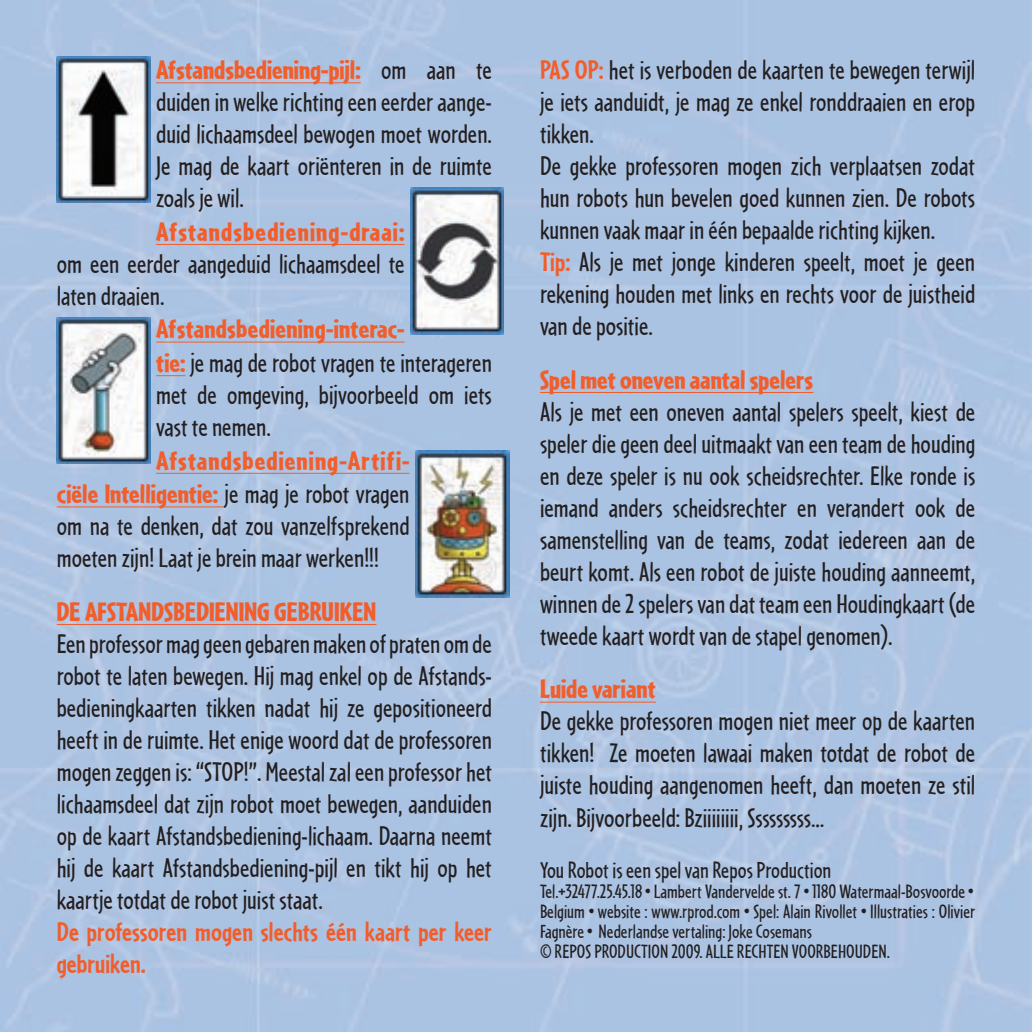
<style>
.page{position:relative;width:1032px;height:1032px;background:#fff}
.page>*{position:absolute;margin:0;border:0;box-sizing:border-box;transform-origin:0 0}
.t1{font:28px/32px "Cafeteria";color:#231f20;text-align:justify}
.t2{font:900 28px "Cafeteria";color:#f15e2c}
.t3{font:700 28px/32px "Cafeteria";color:#f15e2c}
.t4{font:900 28px "Cafeteria";letter-spacing:.04em;color:#f15e2c}
.t5{font:24px "Cafeteria";color:#231f20}
.t6{font:20px/20px "Cafeteria";color:#231f20}
.s1{font-weight:900;color:#f15e2c}
.s2{font-weight:700;color:#f15e2c}
</style>
<div class="page">
<img style="left:0;top:0;width:1032px;height:1032px">
<hr style="left:156px;top:82px;width:205px;height:1px;background:#f15e2c">
<hr style="left:156px;top:244px;width:248px;height:1px;background:#f15e2c">
<hr style="left:156px;top:341px;width:248px;height:2px;background:#f15e2c">
<hr style="left:156px;top:375px;width:30px;height:1px;background:#f15e2c">
<hr style="left:156px;top:473px;width:254px;height:1px;background:#f15e2c">
<hr style="left:57px;top:506px;width:168px;height:1px;background:#f15e2c">
<hr style="left:57px;top:624px;width:319px;height:1px;background:#f15e2c">
<img style="left:57px;top:317px;width:93px;height:147px">
<img style="left:415px;top:451px;width:94px;height:146px">
<img style="left:410px;top:188px;width:94px;height:146px">
<hr style="left:540px;top:392px;width:273px;height:1px;background:#f15e2c">
<hr style="left:540px;top:701px;width:116px;height:2px;background:#f15e2c">
<img style="left:57px;top:57px;width:93px;height:146px">
<p class="t1" style="left:156px;top:54px;width:337px"><span class="s1">Afstandsbediening-pijl:</span> om aan te duiden in welke richting een eerder aange&shy;duid lichaamsdeel bewogen moet worden.<br>Je mag de kaart oriënteren in de ruimte zoals je wil.</p>
<p class="t4" style="left:156px;top:215px;width:250px">Afstandsbediening-draai:</p>
<p class="t1" style="left:57px;top:247px;width:349px">om een eerder aangeduid lichaamsdeel te laten draaien.</p>
<p class="t1" style="left:156px;top:313px;width:337px;text-align:left"><span class="s1">Afstandsbediening-interac-<br>tie:</span> je mag de robot vragen te interageren met de omgeving, bijvoorbeeld om iets vast te nemen.</p>
<p class="t1" style="left:57px;top:444px;width:354px;text-indent:99px"><span class="s1">Afstandsbediening-Artifi&shy;ciële Intelligentie:</span> je mag je robot vragen om na te denken, dat zou vanzelfsprekend moeten zijn! Laat je brein maar werken!!!</p>
<p class="t2" style="left:57px;top:595px;width:321px">DE AFSTANDSBEDIENING GEBRUIKEN</p>
<p class="t1" style="left:57px;top:627px;width:437px">Een professor mag geen gebaren maken of praten om de robot te laten bewegen. Hij mag enkel op de Afstands&shy;bedieningkaarten tikken nadat hij ze gepositioneerd heeft in de ruimte. Het enige woord dat de professoren mogen zeggen is: “STOP!”. Meestal zal een professor het lichaamsdeel dat zijn robot moet bewegen, aanduiden op de kaart Afstandsbediening-lichaam. Daarna neemt hij de kaart Afstandsbediening-pijl en tikt hij op het kaartje totdat de robot juist staat.</p>
<p class="t3" style="left:57px;top:915px;width:437px">De professoren mogen slechts één kaart per keer gebruiken.</p>
<p class="t1" style="left:540px;top:54px;width:437px;text-align:left"><span class="s2">PAS OP:</span> het is verboden de kaarten te bewegen terwijl je iets aanduidt, je mag ze enkel ronddraaien en erop tikken.<br>De gekke professoren mogen zich verplaatsen zodat hun robots hun bevelen goed kunnen zien. De robots kunnen vaak maar in één bepaalde richting kijken.<br><span class="s2">Tip:</span> Als je met jonge kinderen speelt, moet je geen rekening houden met links en rechts voor de juistheid van de positie.</p>
<p class="t2" style="left:540px;top:363px;width:275px">Spel met oneven aantal spelers</p>
<p class="t1" style="left:540px;top:395px;width:437px">Als je met een oneven aantal spelers speelt, kiest de speler die geen deel uitmaakt van een team de houding en deze speler is nu ook scheidsrechter. Elke ronde is iemand anders scheidsrechter en verandert ook de samenstelling van de teams, zodat iedereen aan de beurt komt. Als een robot de juiste houding aanneemt, winnen de 2 spelers van dat team een Houdingkaart (de tweede kaart wordt van de stapel genomen).</p>
<p class="t2" style="left:540px;top:673px;width:117px">Luide variant</p>
<p class="t1" style="left:540px;top:705px;width:437px">De gekke professoren mogen niet meer op de kaarten tikken! Ze moeten lawaai maken totdat de robot de juiste houding aangenomen heeft, dan moeten ze stil zijn. Bijvoorbeeld: Bziiiiiiii, Sssssssss…</p>
<p class="t5" style="left:540px;top:857px;width:293px">You Robot is een spel van Repos Production</p>
<p class="t6" style="left:540px;top:882px;width:437px">Tel.+32477.25.45.18 • Lambert Vandervelde st. 7 • 1180 Watermaal-Bosvoorde • Belgium • website : www.rprod.com • Spel: Alain Rivollet • Illustraties : Olivier Fagnère • Nederlandse vertaling: Joke Cosemans<br>© REPOS PRODUCTION 2009. ALLE RECHTEN VOORBEHOUDEN.</p>
</div>
